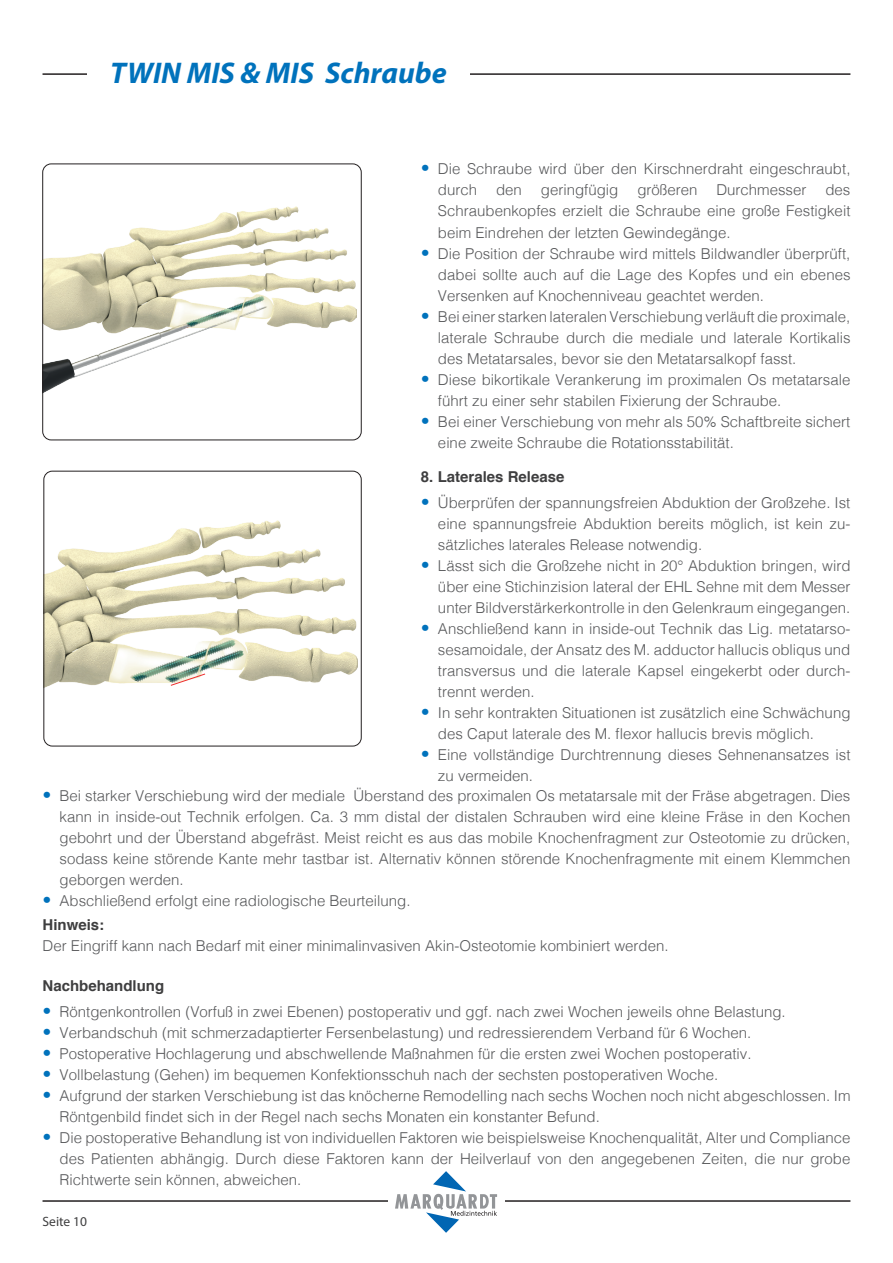
<style>
.page{position:relative;width:893px;height:1263px;background:#fff}
.page>*{position:absolute;margin:0;border:0;box-sizing:border-box;transform-origin:0 0}
.t1{font:italic 700 30px "Myriad Pro";color:#0072bc}
.t2{font:300 15px/21px "Helvetica";color:#57585a;text-align:justify}
.t3{font:700 15px "Helvetica";color:#3e3e3f}
.t4{font:13.5px "Myriad Pro";color:#3e3e3f}
.s1{font-family:"Frutiger LT Com";font-stretch:condensed;font-size:18px;color:#0072bc}
</style>
<div class="page">
<hr style="left:43px;top:73px;width:807px;height:2px;background:#231f20">
<hr style="left:43px;top:1200px;width:807px;height:2px;background:#231f20">
<div style="left:388px;top:1171px;width:117px;height:62px;background:#fff"></div>
<svg style="left:395px;top:1171px;width:102px;height:62px"></svg>
<div style="left:87px;top:65px;width:383px;height:19px;background:#fff"></div>
<img style="left:45px;top:207px;width:311px;height:185px">
<div style="left:43px;top:164px;width:318px;height:276px;border:1px solid #231f20;border-radius:9px"></div>
<img style="left:46px;top:520px;width:312px;height:167px">
<div style="left:44px;top:471px;width:317px;height:275px;border:1px solid #231f20;border-radius:9px"></div>
<svg style="left:170px;top:673px;width:36px;height:13px"></svg>
<h1 class="t1" style="left:110px;top:53px;width:338px">TWIN MIS &amp; MIS Schraube</h1>
<p class="t2" style="left:438px;top:158px;width:414px;text-indent:-17px"><span class="s1">•</span> Die Schraube wird über den Kirschnerdraht eingeschraubt, durch</p>
<p class="t2" style="left:496px;top:179px;width:27px">den</p>
<p class="t2" style="left:541px;top:179px;width:79px">geringfügig</p>
<p class="t2" style="left:637px;top:179px;width:62px">größeren</p>
<p class="t2" style="left:716px;top:179px;width:92px">Durchmesser</p>
<p class="t2" style="left:438px;top:179px;width:414px;text-indent:387px">des Schraubenkopfes erzielt die Schraube eine große Festigkeit beim Eindrehen der letzten Gewindegänge.</p>
<p class="t2" style="left:438px;top:242px;width:414px;text-indent:-17px"><span class="s1">•</span> Die Position der Schraube wird mittels Bildwandler überprüft, dabei sollte auch auf die Lage des Kopfes und ein ebenes Versenken auf Knochenniveau geachtet werden.</p>
<p class="t2" style="left:438px;top:305px;width:414px;text-indent:-17px"><span class="s1">•</span> Bei einer starken lateralen Verschiebung verläuft die proximale, laterale Schraube durch die mediale und laterale Kortikalis des Metatarsales, bevor sie den Metatarsalkopf fasst.</p>
<p class="t2" style="left:438px;top:368px;width:414px;text-indent:-17px"><span class="s1">•</span> Diese bikortikale Verankerung im proximalen Os metatarsale führt zu einer sehr stabilen Fixierung der Schraube.</p>
<p class="t2" style="left:438px;top:410px;width:414px;text-indent:-17px"><span class="s1">•</span> Bei einer Verschiebung von mehr als 50% Schaftbreite sichert eine zweite Schraube die Rotationsstabilität.</p>
<p class="t3" style="left:421px;top:465px;width:145px">8. Laterales Release</p>
<p class="t2" style="left:438px;top:491px;width:414px;text-indent:-17px"><span class="s1">•</span> Überprüfen der spannungsfreien Abduktion der Großzehe. Ist eine spannungsfreie Abduktion bereits möglich, ist kein zu&shy;sätzliches laterales Release notwendig.</p>
<p class="t2" style="left:438px;top:554px;width:414px;text-indent:-17px"><span class="s1">•</span> Lässt sich die Großzehe nicht in 20° Abduktion bringen, wird über eine Stichinzision lateral der EHL Sehne mit dem Messer unter Bildverstärkerkontrolle in den Gelenkraum eingegangen.</p>
<p class="t2" style="left:438px;top:617px;width:414px;text-indent:-17px"><span class="s1">•</span> Anschließend kann in inside-out Technik das Lig. metatarso&shy;sesamoidale, der Ansatz des M. adductor hallucis obliqus und transversus und die laterale Kapsel eingekerbt oder durch&shy;trennt werden.</p>
<p class="t2" style="left:438px;top:701px;width:414px;text-indent:-17px"><span class="s1">•</span> In sehr kontrakten Situationen ist zusätzlich eine Schwächung des Caput laterale des M. flexor hallucis brevis möglich.</p>
<p class="t2" style="left:438px;top:743px;width:414px;text-indent:-17px"><span class="s1">•</span> Eine vollständige Durchtrennung dieses Sehnenansatzes ist zu vermeiden.</p>
<p class="t2" style="left:60px;top:784px;width:792px;text-indent:-17px"><span class="s1">•</span> Bei starker Verschiebung wird der mediale Überstand des proximalen Os metatarsale mit der Fräse abgetragen. Dies kann in inside-out Technik erfolgen. Ca. 3 mm distal der distalen Schrauben wird eine kleine Fräse in den Kochen gebohrt und der Überstand abgefräst. Meist reicht es aus das mobile Knochenfragment zur Osteotomie zu drücken, sodass keine störende Kante mehr tastbar ist. Alternativ können störende Knochenfragmente mit einem Klemmchen geborgen werden.</p>
<p class="t2" style="left:43px;top:889px;width:369px"><span class="s1">•</span> Abschließend erfolgt eine radiologische Beurteilung.</p>
<p class="t3" style="left:43px;top:912px;width:63px">Hinweis:</p>
<p class="t2" style="left:43px;top:934px;width:627px">Der Eingriff kann nach Bedarf mit einer minimalinvasiven Akin-Osteotomie kombiniert werden.</p>
<p class="t3" style="left:43px;top:974px;width:123px">Nachbehandlung</p>
<p class="t2" style="left:43px;top:1000px;width:745px"><span class="s1">•</span> Röntgenkontrollen (Vorfuß in zwei Ebenen) postoperativ und ggf. nach zwei Wochen jeweils ohne Belastung.</p>
<p class="t2" style="left:43px;top:1021px;width:710px"><span class="s1">•</span> Verbandschuh (mit schmerzadaptierter Fersenbelastung) und redressierendem Verband für 6 Wochen.</p>
<p class="t2" style="left:43px;top:1042px;width:710px"><span class="s1">•</span> Postoperative Hochlagerung und abschwellende Maßnahmen für die ersten zwei Wochen postoperativ.</p>
<p class="t2" style="left:43px;top:1063px;width:677px"><span class="s1">•</span> Vollbelastung (Gehen) im bequemen Konfektionsschuh nach der sechsten postoperativen Woche.</p>
<p class="t2" style="left:60px;top:1084px;width:792px;text-indent:-17px"><span class="s1">•</span> Aufgrund der starken Verschiebung ist das knöcherne Remodelling nach sechs Wochen noch nicht abgeschlossen. Im<br>Röntgenbild findet sich in der Regel nach sechs Monaten ein konstanter Befund.</p>
<p class="t2" style="left:60px;top:1126px;width:792px;text-indent:-17px"><span class="s1">•</span> Die postoperative Behandlung ist von individuellen Faktoren wie beispielsweise Knochenqualität, Alter und Compliance des Patienten abhängig. Durch diese Faktoren kann der Heilverlauf von den angegebenen Zeiten, die nur grobe Richtwerte sein können, abweichen.</p>
<p class="t4" style="left:43px;top:1213px;width:46px">Seite 10</p>
</div>
